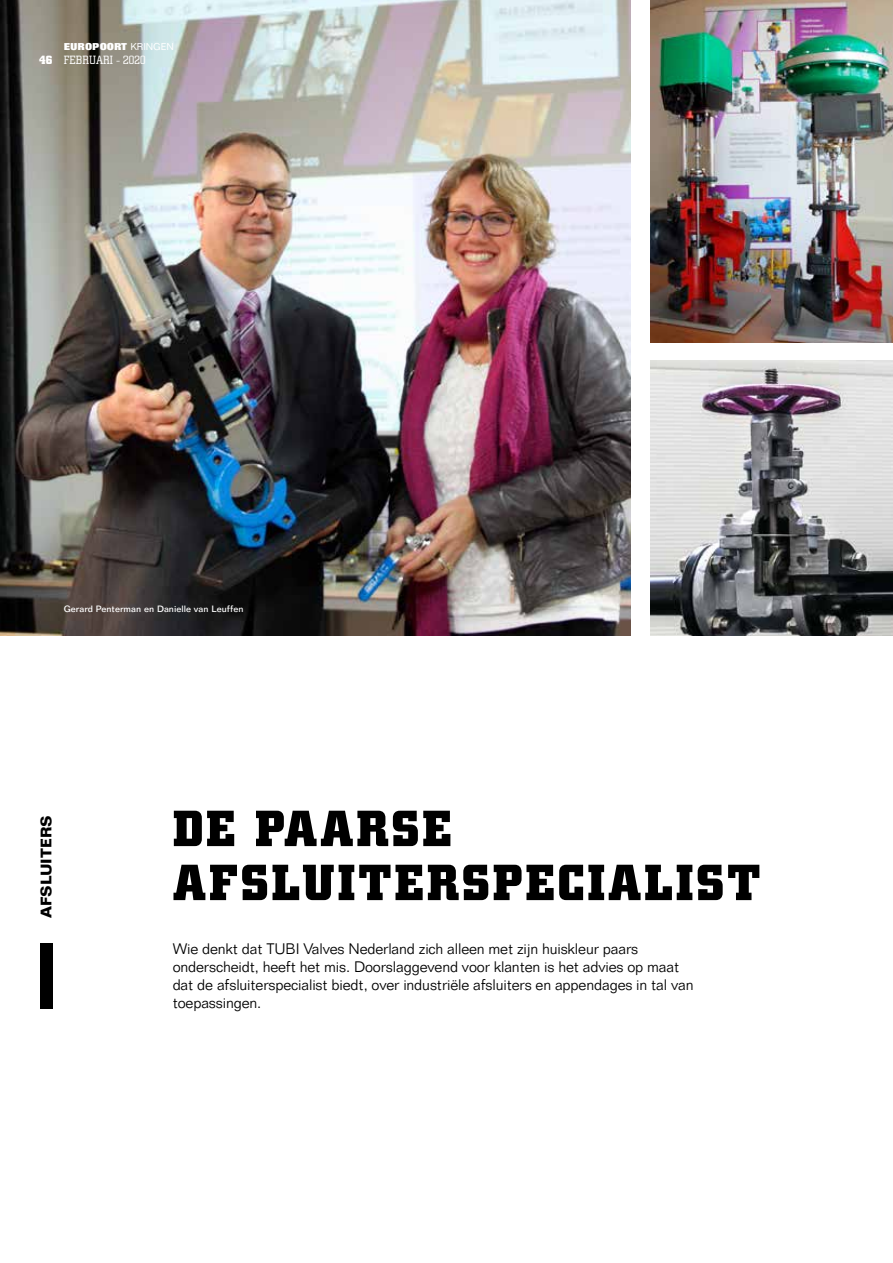
<style>
.page{position:relative;width:893px;height:1263px;background:#fff}
.page>*{position:absolute;margin:0;border:0;box-sizing:border-box;transform-origin:0 0}
.t1{font:700 51px/54px "Square Slabserif 711 BT";letter-spacing:.05em;color:#000}
.t2{font:300 15px/18px "Folio BT";letter-spacing:-.01em;color:#000}
.t3{font:700 15px "Folio BT";color:#000}
.t4{font:300 12px "Square Slabserif 711 BT";letter-spacing:.01em;color:#fff}
.t5{font:800 9.75px "Folio BT";letter-spacing:-.01em;color:#fff}
.t6{font:500 9px "Folio BT";color:#fff}
.s1{font-weight:400}
.s2{font-weight:700}
</style>
<div class="page">
<img style="left:0;top:0;width:631px;height:635px">
<div style="left:40px;top:943px;width:12px;height:65px;background:#000"></div>
<img style="left:651px;top:0;width:242px;height:342px">
<img style="left:651px;top:360px;width:242px;height:276px">
<p class="t5" style="left:64px;top:41px;width:112px">EUROPOORT <span class="s1">KRINGEN</span></p>
<p class="t4" style="left:39px;top:52px;width:32px"><span class="s2">46</span> FEBR</p>
<p class="t4" style="left:89px;top:52px;width:58px">UARI - 2020</p>
<p class="t6" style="left:64px;top:603px;width:181px">Gerard Penterman en Danielle van Leuffen</p>
<p class="t3" style="left:37px;top:918px;width:104px;rotate:-90deg">AFSLUITERS</p>
<h1 class="t1" style="left:173px;top:800px;width:589px">DE PAARSE<br>AFSLUITERSPECIALIST</h1>
<p class="t2" style="left:173px;top:940px;width:522px">Wie denkt dat TUBI Valves Nederland zich alleen met zijn huiskleur paars onderscheidt, heeft het mis. Doorslaggevend voor klanten is het advies op maat dat de afsluiterspecialist biedt, over industriële afsluiters en appendages in tal van toepassingen.</p>
</div>
